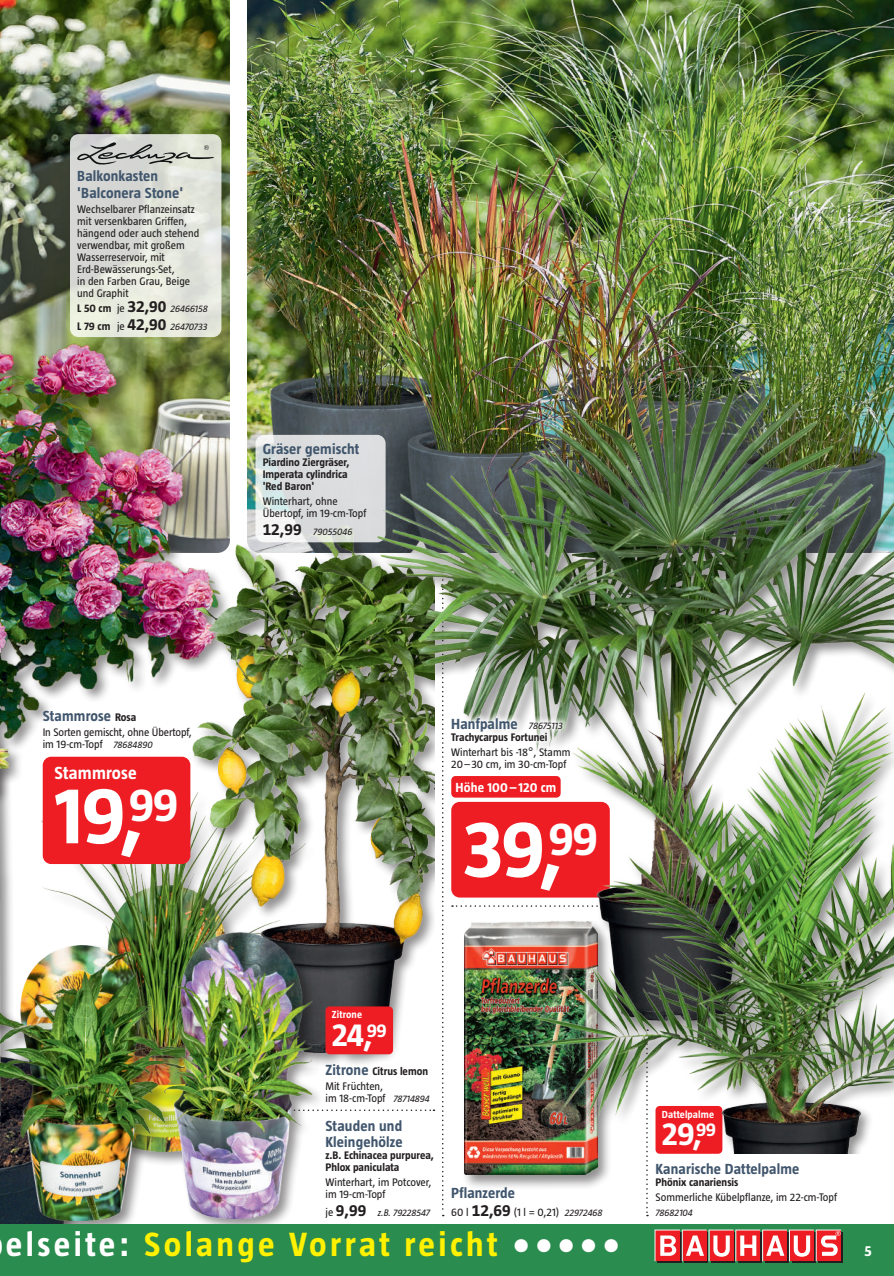
<style>
.page{position:relative;width:894px;height:1276px;background:#fff}
.page>*{position:absolute;margin:0;border:0;box-sizing:border-box;transform-origin:0 0}
.t1{font:700 82.5px "Taz";color:#fff}
.t2{font:700 34.5px "Taz";letter-spacing:.1em;color:#fff101}
.t3{font:700 33px "Taz";color:#fff}
.t4{font:700 18px "Taz";letter-spacing:.01em;color:#fff}
.t5{font:700 15px/16.5px "Taz";letter-spacing:.01em;color:#41566d}
.t6{font:700 15px "Taz";color:#fff}
.t7{font:700 13.5px "Taz";letter-spacing:.01em;color:#fff}
.t8{font:11.25px/12px "Taz";color:#231f20}
.t9{font:700 11.25px/12px "Taz";color:#231f20}
.t10{font:700 10.5px "Taz";letter-spacing:.01em;color:#fff}
.t11{font:italic 9.75px/18px "Taz";letter-spacing:-.005em;color:#231f20}
.s1{font-weight:700;font-style:normal;font-size:11.25px}
.s2{font-style:normal;font-size:11.25px}
.s3{font-weight:700;font-style:normal;font-size:16.5px}
.s4{font-size:11.25px;color:#231f20}
.s5{font-style:italic;font-size:9.75px}
.s6{font-weight:400;font-style:italic;font-size:9.75px;color:#231f20}
.s7{font-weight:700;font-size:15px;color:#41566d}
.s8{font-weight:700}
.s9{font-weight:700;font-size:16.5px}
.s10{color:#fff}
</style>
<div class="page">
<svg style="left:442px;top:1036px;width:1px;height:180px"></svg>
<img style="left:0;top:0;width:230px;height:342px">
<svg style="left:326px;top:1109px;width:108px;height:2px"></svg>
<img style="left:247px;top:0;width:646px;height:525px">
<svg style="left:70px;top:134px;width:151px;height:203px;background:#dfe1d9"></svg>
<svg style="left:77px;top:142px;width:137px;height:23px;background:#b6b8b3"></svg>
<img style="left:0;top:344px;width:220px;height:419px">
<div style="left:461px;top:919px;width:151px;height:271px;background:#231f20;opacity:.5"></div>
<img style="left:464px;top:1036px;width:133px;height:139px">
<svg style="left:646px;top:1155px;width:1px;height:61px"></svg>
<img style="left:42px;top:763px;width:148px;height:180px">
<img style="left:0;top:946px;width:162px;height:274px">
<div style="left:43px;top:757px;width:147px;height:107px;background:#ee1d23;border-radius:9px"></div>
<img style="left:192px;top:525px;width:206px;height:528px">
<div style="left:325px;top:1006px;width:68px;height:48px;background:#ee1d23;border-radius:4px"></div>
<div style="left:162px;top:930px;width:164px;height:303px;background:#231f20;opacity:.5"></div>
<img style="left:164px;top:932px;width:148px;height:286px">
<div style="left:0;top:665px;width:23px;height:443px;background:#231f20;opacity:.5"></div>
<img style="left:0;top:667px;width:9px;height:427px">
<svg style="left:255px;top:435px;width:130px;height:107px;background:#dde0e0"></svg>
<img style="left:377px;top:369px;width:516px;height:652px">
<div style="left:443px;top:710px;width:134px;height:67px;background:#fff"></div>
<img style="left:512px;top:693px;width:381px;height:461px">
<div style="left:451px;top:776px;width:109px;height:22px;background:#ee1d23;border-radius:4px"></div>
<div style="left:0;top:1224px;width:893px;height:52px;background:#2a8c4e"></div>
<div style="left:684px;top:1232px;width:24px;height:30px;background:#231f20"></div>
<svg style="left:818px;top:1232px;width:24px;height:30px"></svg>
<div style="left:737px;top:1232px;width:24px;height:30px;background:#231f20"></div>
<div style="left:764px;top:1232px;width:24px;height:30px;background:#231f20"></div>
<div style="left:657px;top:1232px;width:24px;height:30px;background:#231f20"></div>
<div style="left:711px;top:1232px;width:24px;height:30px;background:#231f20"></div>
<div style="left:791px;top:1232px;width:24px;height:30px;background:#231f20"></div>
<svg style="left:654px;top:1230px;width:186px;height:31px;background:#e55e61"></svg>
<h3 class="t5" style="left:77px;top:168px;width:107px">Balkonkasten 'Balconera Stone'</h3>
<p class="t8" style="left:77px;top:203px;width:124px">Wechselbarer Pflanzeinsatz mit versenkbaren Griffen, hängend oder auch stehend verwendbar, mit großem<br>Wasserreservoir, mit<br>Erd-Bewässerungs-Set,<br>in den Farben Grau, Beige und Graphit</p>
<p class="t11" style="left:77px;top:299px;width:132px"><span class="s1">L 50 cm</span> <span class="s2">je</span> <span class="s3">32,90</span> 26466158<br><span class="s1">L 79 cm</span> <span class="s2">je</span> <span class="s3">42,90</span> 26470733</p>
<h3 class="t5" style="left:263px;top:441px;width:98px">Gräser gemischt</h3>
<p class="t9" style="left:263px;top:456px;width:88px">Piardino Ziergräser,<br>Imperata cylindrica 'Red Baron'</p>
<p class="t8" style="left:263px;top:495px;width:105px">Winterhart, ohne<br>Übertopf, im 19-cm-Topf</p>
<p class="t11" style="left:263px;top:523px;width:91px"><span class="s3">12,99</span> 79055046</p>
<h3 class="t5" style="left:43px;top:708px;width:95px">Stammrose <span class="s4">Rosa</span></h3>
<p class="t8" style="left:43px;top:726px;width:151px">In Sorten gemischt, ohne Übertopf, im 19-cm-Topf <span class="s5">78684890</span></p>
<h3 class="t4" style="left:55px;top:763px;width:84px">Stammrose</h3>
<h1 class="t1" style="left:55px;top:769px;width:125px">19,<sup>99</sup></h1>
<h3 class="t5" style="left:451px;top:715px;width:113px">Hanfpalme <span class="s6">78675113</span></h3>
<p class="t9" style="left:451px;top:731px;width:98px">Trachycarpus Fortunei</p>
<p class="t8" style="left:451px;top:746px;width:121px">Winterhart bis -18°, Stamm<br>20–30 cm, im 30-cm-Topf</p>
<p class="t7" style="left:455px;top:779px;width:102px">Höhe 100 – 120 cm</p>
<h1 class="t1" style="left:463px;top:803px;width:136px">39,<sup>99</sup></h1>
<p class="t10" style="left:332px;top:1009px;width:32px">Zitrone</p>
<h3 class="t3" style="left:332px;top:1016px;width:56px">24,<sup>99</sup></h3>
<p class="t8" style="left:325px;top:1063px;width:104px;line-height:15px"><span class="s7">Zitrone</span> <span class="s8">Citrus lemon<br></span>Mit Früchten,</p>
<p class="t8" style="left:325px;top:1092px;width:106px">im 18-cm-Topf <span class="s5">78714894</span></p>
<h3 class="t5" style="left:325px;top:1117px;width:78px">Stauden und<br>Kleingehölze</h3>
<p class="t9" style="left:325px;top:1149px;width:110px">z.B. Echinacea purpurea,<br>Phlox paniculata</p>
<p class="t8" style="left:325px;top:1176px;width:107px">Winterhart, im Potcover, im 19-cm-Topf</p>
<p class="t11" style="left:325px;top:1204px;width:106px"><span class="s2">je</span> <span class="s3">9,99</span> z.B. 79228547</p>
<h3 class="t5" style="left:451px;top:1185px;width:65px">Pflanzerde</h3>
<p class="t8" style="left:451px;top:1206px;width:153px">60 l <span class="s9">12,69</span> (1 l = 0,21) <span class="s5">22972468</span></p>
<h2 class="t2" style="left:6px;top:1225px;width:616px"><span class="s10">elseite:</span> Solange Vorrat reicht <span class="s10">•••••</span></h2>
<p class="t10" style="left:661px;top:1108px;width:54px">Dattelpalme</p>
<h3 class="t3" style="left:661px;top:1115px;width:56px">29,<sup>99</sup></h3>
<h3 class="t5" style="left:655px;top:1161px;width:145px">Kanarische Dattelpalme</h3>
<p class="t9" style="left:655px;top:1176px;width:84px">Phönix canariensis</p>
<p class="t8" style="left:655px;top:1191px;width:183px">Sommerliche Kübelpflanze, im 22-cm-Topf</p>
<p class="t11" style="left:655px;top:1204px;width:39px">78682104</p>
<h3 class="t6" style="left:864px;top:1242px;width:9px">5</h3>
</div>
